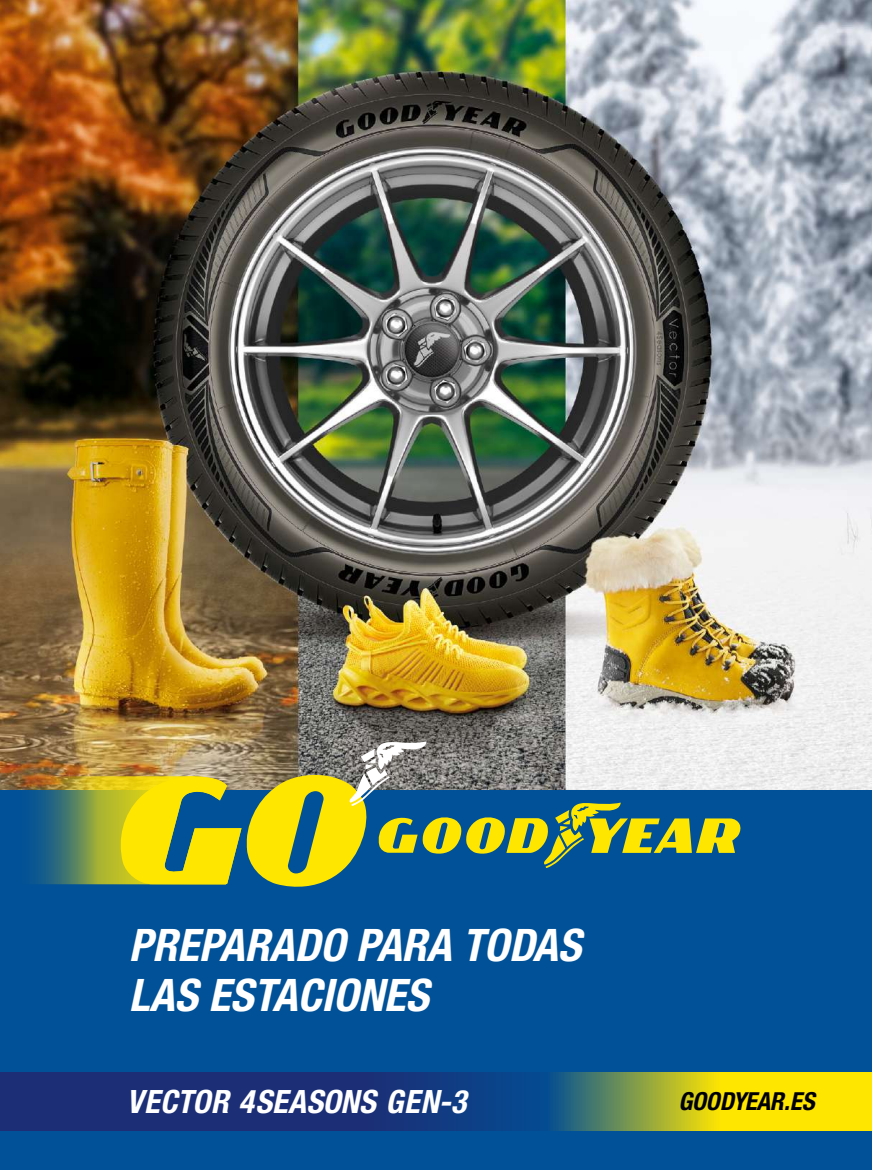
<style>
.page{position:relative;width:872px;height:1170px;background:#fff}
.page>*{position:absolute;margin:0;border:0;box-sizing:border-box;transform-origin:0 0}
.t1{font:italic 700 condensed 44.85px/49.3px "Helvetica Neue LT Std";color:#fff}
.t2{font:italic 700 condensed 32.1px "Helvetica Neue LT Pro";letter-spacing:.01em;color:#fff}
.t3{font:italic 700 condensed 24.9px "Helvetica Neue LT Pro";letter-spacing:-.01em;color:#000}
</style>
<div class="page">
<div style="left:0;top:624px;width:872px;height:545px;background:#005197"></div>
<img style="left:0;top:0;width:872px;height:789px">
<svg style="left:15px;top:771px;width:226px;height:113px"></svg>
<svg style="left:247px;top:741px;width:515px;height:146px"></svg>
<div style="left:0;top:1071px;width:573px;height:59px;background:linear-gradient(to right,#222970,#0d4086)"></div>
<svg style="left:548px;top:1072px;width:324px;height:58px;background:#babd28"></svg>
<p class="t1" style="left:129px;top:921px;width:454px">PREPARADO PARA TODAS<br>LAS ESTACIONES</p>
<p class="t2" style="left:127px;top:1081px;width:341px">VECTOR 4SEASONS GEN-3</p>
<p class="t3" style="left:678px;top:1086px;width:138px">GOODYEAR.ES</p>
</div>
